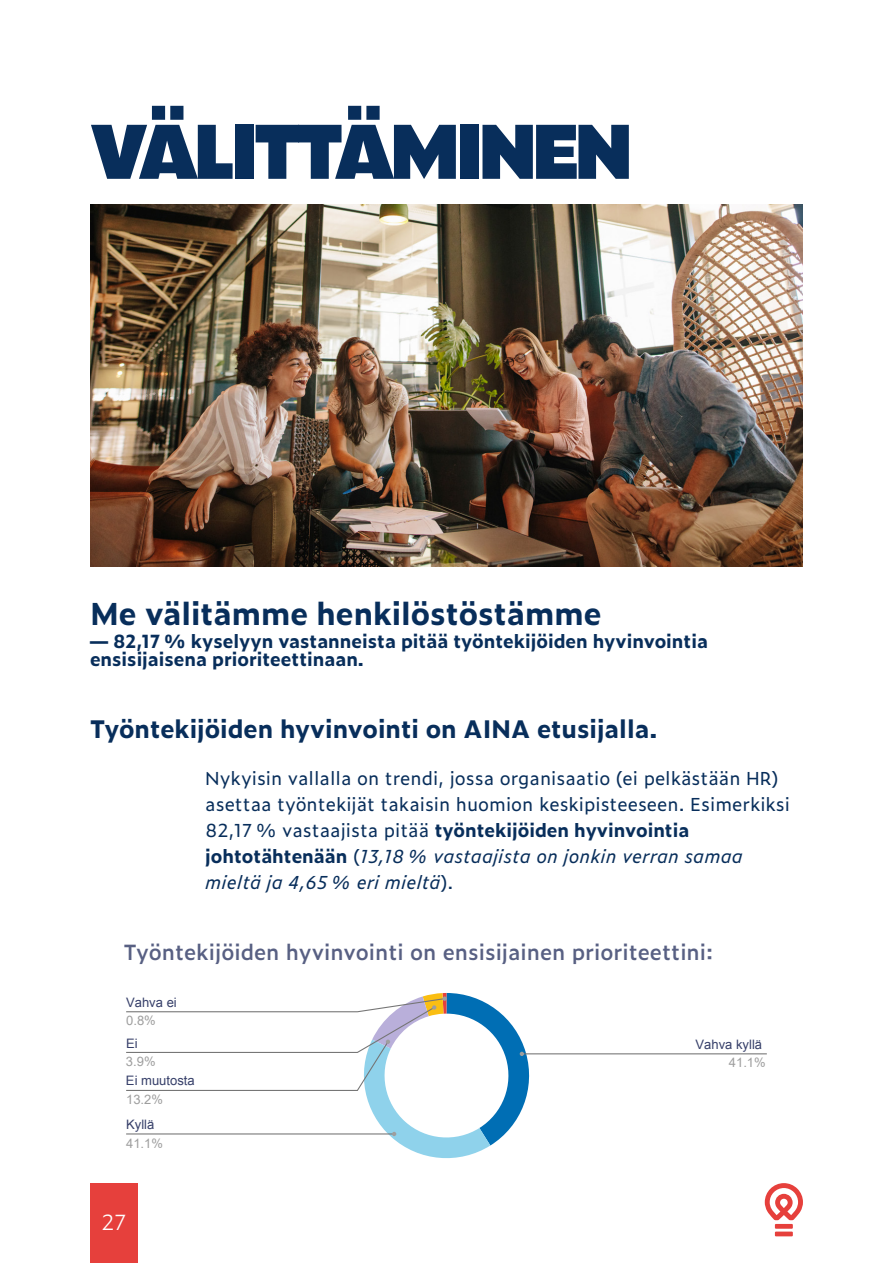
<style>
.page{position:relative;width:893px;height:1263px;background:#fff}
.page>*{position:absolute;margin:0;border:0;box-sizing:border-box;transform-origin:0 0}
.S_Headline{font:900 72px "Zeitung Micro Pro";letter-spacing:-.075em;color:#082e5b}
.S_Subhead_3{font:700 30px "Zeitung Micro Pro";color:#082e5b}
.S_Subhead_2{font:700 24px "Zeitung Micro Pro";color:#082e5b}
.S_Chart_Title{font:600 21px "Zeitung Micro Pro";color:#586083}
.t1{font:300 21px "Zeitung Micro Pro";color:#fff}
.S_Body_copy{font:18px/26.1px "Zeitung Micro Pro";color:#082e5b}
.S_Subhead_3_-_2{font:700 18px "Zeitung Micro Pro";color:#082e5b}
.S_Body_copy-2{font:italic 18px/26.1px "Zeitung Micro Pro";color:#082e5b}
.t2{font:13.05px/18.5px "Arial";color:#37406a}
.s1{font-weight:700}
.s2{font-weight:700;font-style:normal}
.s3{font-style:normal}
.s4{color:#9e9e9e}
</style>
<div class="page">
<div style="left:90px;top:1183px;width:48px;height:80px;background:#e6403c"></div>
<div style="left:775px;top:1224px;width:18px;height:5px;background:#e6403c"></div>
<div style="left:775px;top:1231px;width:18px;height:5px;background:#e6403c"></div>
<svg style="left:765px;top:1183px;width:38px;height:37px"></svg>
<hr style="left:522px;top:1053px;width:245px;height:1px;background:#757575">
<svg style="left:126px;top:993px;width:410px;height:166px"></svg>
<img style="left:90px;top:205px;width:713px;height:362px">
<p class="S_Headline" style="left:90px;top:93px;width:545px">VÄLITTÄMINEN</p>
<p class="S_Subhead_3" style="left:90px;top:591px;width:513px">Me välitämme henkilöstöstämme</p>
<p class="S_Subhead_3_-_2" style="left:90px;top:627px;width:619px">— 82,17 % kyselyyn vastanneista pitää työntekijöiden hyvinvointia</p>
<p class="S_Subhead_3_-_2" style="left:90px;top:645px;width:275px">ensisijaisena prioriteettinaan.</p>
<p class="S_Subhead_2" style="left:90px;top:710px;width:569px">Työntekijöiden hyvinvointi on AINA etusijalla.</p>
<p class="S_Body_copy" style="left:205px;top:764px;width:586px">Nykyisin vallalla on trendi, jossa organisaatio (ei pelkästään HR) asettaa työntekijät takaisin huomion keskipisteeseen. Esimerkiksi<br>82,17 % vastaajista pitää <span class="s1">työntekijöiden hyvinvointia</span></p>
<p class="S_Body_copy-2" style="left:205px;top:842px;width:539px"><span class="s2">johtotähtenään</span> <span class="s3">(</span>13,18 % vastaajista on jonkin verran samaa mieltä ja 4,65 % eri mieltä<span class="s3">).</span></p>
<p class="S_Chart_Title" style="left:124px;top:936px;width:591px">Työntekijöiden hyvinvointi on ensisijainen prioriteettini:</p>
<p class="t2" style="left:126px;top:993px;width:52px">Vahva ei<br><span class="s4">0.8%</span></p>
<p class="t2" style="left:126px;top:1052px;width:70px;line-height:19px"><span class="s4">3.9%<br></span>Ei muutosta<br><span class="s4">13.2%</span></p>
<p class="t2" style="left:126px;top:1115px;width:38px">Kyllä<br><span class="s4">41.1%</span></p>
<p class="t2" style="left:126px;top:1034px;width:13px">Ei</p>
<p class="t1" style="left:102px;top:1206px;width:26px">27</p>
<p class="t2" style="left:695px;top:1036px;width:72px;text-align:right">Vahva kyllä<br><span class="s4">41.1%</span></p>
</div>
